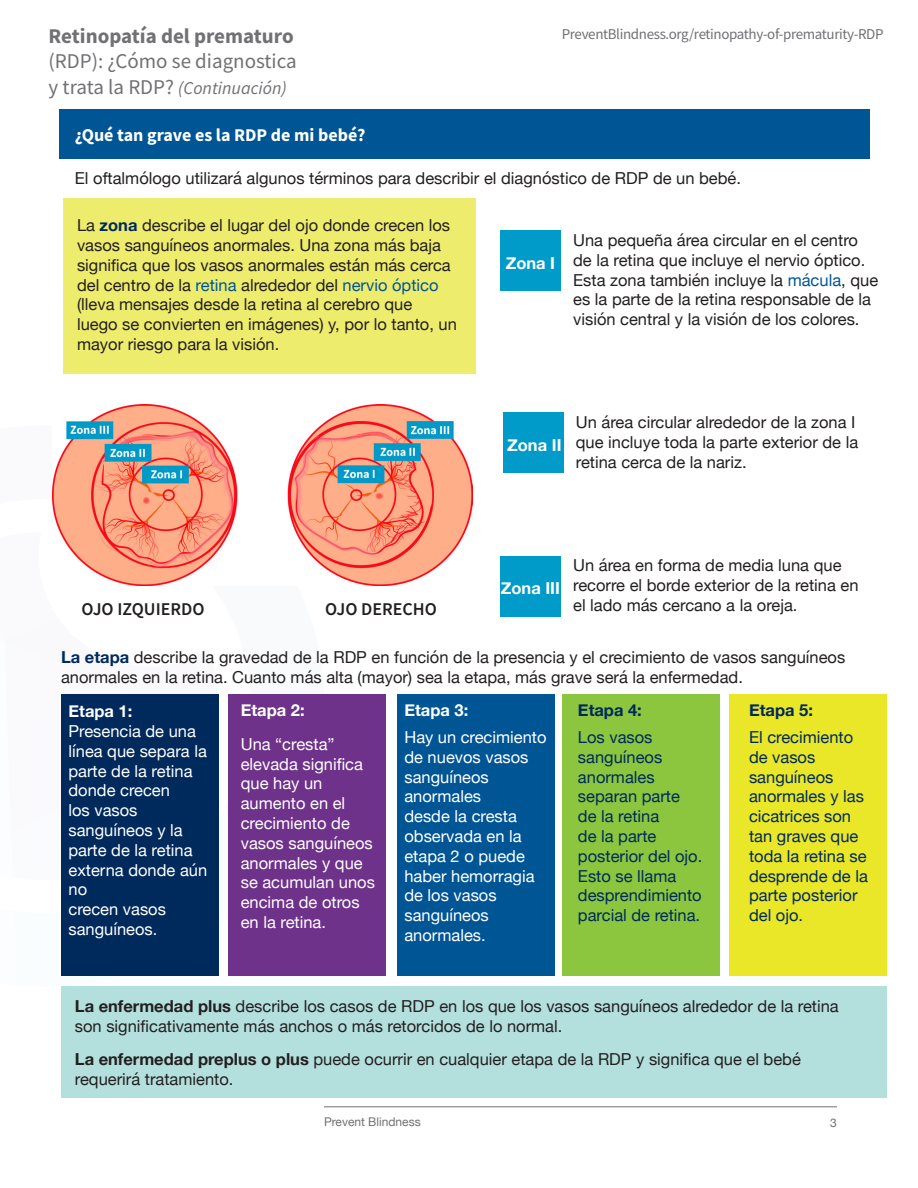
<style>
.page{position:relative;width:918px;height:1188px;background:#fff}
.page>*{position:absolute;margin:0;border:0;box-sizing:border-box;transform-origin:0 0}
.t1{font:21px "Source Sans Pro";color:#717074}
.t2{font:700 21px "Source Sans Pro";color:#717074}
.t3{font:700 18px "Source Sans Pro";color:#fff}
.t4{font:italic 18px "Source Sans Pro";color:#717074}
.t5{font:600 18px "Source Sans Pro";color:#231f20}
.t6{font:16.5px/19.8px "Helvetica Neue";color:#231f20}
.t7{font:16.5px/19.8px "Helvetica Neue";color:#fff}
.t8{font:16.5px/19.8px "Helvetica Neue";color:#00295c}
.t9{font:700 16.5px "Helvetica Neue";color:#fff}
.t10{font:700 16.5px "Helvetica Neue";color:#00295c}
.t11{font:15px "Source Sans Pro";letter-spacing:-.025em;color:#717074}
.t12{font:12px "Helvetica Neue";color:#717074}
.s1{font-style:normal;font-size:21px}
.s2{font-weight:700;color:#00295c}
.s3{color:#005595}
.s4{font-weight:700}
</style>
<div class="page">
<hr style="left:324px;top:1107px;width:513px;height:1px;background:#717074">
<div style="left:61px;top:986px;width:825px;height:112px;background:#b3dfdd"></div>
<div style="left:63px;top:198px;width:413px;height:176px;background:#eeec6d"></div>
<div style="left:61px;top:694px;width:157px;height:282px;background:#00295c"></div>
<div style="left:228px;top:694px;width:158px;height:282px;background:#6e328a"></div>
<div style="left:397px;top:694px;width:157px;height:282px;background:#005595"></div>
<div style="left:562px;top:694px;width:157px;height:282px;background:#8bc63e"></div>
<div style="left:729px;top:694px;width:157px;height:282px;background:#e9e727"></div>
<div style="left:60px;top:109px;width:810px;height:49px;background:#005595"></div>
<div style="left:500px;top:230px;width:61px;height:61px;background:#009bc8"></div>
<div style="left:503px;top:412px;width:60px;height:61px;background:#009bc8"></div>
<div style="left:500px;top:556px;width:61px;height:61px;background:#009bc8"></div>
<img style="left:53px;top:405px;width:419px;height:181px">
<p class="t2" style="left:49px;top:22px;width:247px">Retinopatía del prematuro</p>
<p class="t1" style="left:49px;top:48px;width:250px">(RDP): ¿Cómo se diagnostica</p>
<p class="t4" style="left:49px;top:76px;width:240px"><span class="s1">y trata la RDP?</span> (Continuación)</p>
<p class="t3" style="left:75px;top:123px;width:292px">¿Qué tan grave es la RDP de mi bebé?</p>
<p class="t11" style="left:562px;top:24px;width:323px">PreventBlindness.org/retinopathy-of-prematurity-RDP</p>
<p class="t6" style="left:75px;top:170px;width:668px">El oftalmólogo utilizará algunos términos para describir el diagnóstico de RDP de un bebé.</p>
<p class="t6" style="left:77px;top:216px;width:381px">La <span class="s2">zona</span> describe el lugar del ojo donde crecen los vasos sanguíneos anormales. Una zona más baja significa que los vasos anormales están más cerca del centro de la <span class="s3">retina</span> alrededor del <span class="s3">nervio óptico </span>(lleva mensajes desde la retina al cerebro que luego se convierten en imágenes) y, por lo tanto, un mayor riesgo para la visión.</p>
<p class="t5" style="left:81px;top:597px;width:125px">OJO IZQUIERDO</p>
<p class="t5" style="left:325px;top:597px;width:113px">OJO DERECHO</p>
<p class="t9" style="left:506px;top:250px;width:51px">Zona I</p>
<p class="t6" style="left:573px;top:231px;width:307px">Una pequeña área circular en el centro de la retina que incluye el nervio óptico.<br>Esta zona también incluye la <span class="s3">mácula</span>, que es la parte de la retina responsable de la visión central y la visión de los colores.</p>
<p class="t9" style="left:507px;top:432px;width:56px">Zona II</p>
<p class="t6" style="left:576px;top:413px;width:284px">Un área circular alrededor de la zona I que incluye toda la parte exterior de la retina cerca de la nariz.</p>
<p class="t9" style="left:501px;top:575px;width:61px">Zona III</p>
<p class="t6" style="left:573px;top:557px;width:287px">Un área en forma de media luna que recorre el borde exterior de la retina en el lado más cercano a la oreja.</p>
<p class="t6" style="left:61px;top:648px;width:786px"><span class="s2">La etapa</span> describe la gravedad de la RDP en función de la presencia y el crecimiento de vasos sanguíneos anormales en la retina. Cuanto más alta (mayor) sea la etapa, más grave será la enfermedad.</p>
<p class="t9" style="left:69px;top:698px;width:65px">Etapa 1:</p>
<p class="t7" style="left:69px;top:722px;width:140px">Presencia de una línea que separa la parte de la retina donde crecen</p>
<p class="t7" style="left:69px;top:801px;width:140px">los vasos sanguíneos y la parte de la retina externa donde aún no</p>
<p class="t7" style="left:69px;top:900px;width:99px">crecen vasos sanguíneos.</p>
<p class="t9" style="left:241px;top:698px;width:65px">Etapa 2:</p>
<p class="t7" style="left:241px;top:735px;width:136px">Una “cresta” elevada significa que hay un aumento en el crecimiento de vasos sanguíneos anormales y que se acumulan unos encima de otros en la retina.</p>
<p class="t9" style="left:404px;top:698px;width:65px">Etapa 3:</p>
<p class="t7" style="left:404px;top:728px;width:144px">Hay un crecimiento de nuevos vasos sanguíneos anormales<br>desde la cresta observada en la etapa 2 o puede haber hemorragia de los vasos sanguíneos anormales.</p>
<p class="t10" style="left:578px;top:698px;width:65px">Etapa 4:</p>
<p class="t8" style="left:578px;top:728px;width:126px">Los vasos sanguíneos anormales separan parte de la retina<br>de la parte posterior del ojo.<br>Esto se llama desprendimiento parcial de retina.</p>
<p class="t10" style="left:749px;top:698px;width:65px">Etapa 5:</p>
<p class="t8" style="left:749px;top:728px;width:120px">El crecimiento de vasos sanguíneos anormales y las cicatrices son tan graves que toda la retina se desprende de la parte posterior del ojo.</p>
<p class="t6" style="left:75px;top:997px;width:765px"><span class="s4">La enfermedad plus</span> describe los casos de RDP en los que los vasos sanguíneos alrededor de la retina son significativamente más anchos o más retorcidos de lo normal.</p>
<p class="t6" style="left:75px;top:1050px;width:728px"><span class="s4">La enfermedad preplus o plus</span> puede ocurrir en cualquier etapa de la RDP y significa que el bebé requerirá tratamiento.</p>
<p class="t12" style="left:324px;top:1113px;width:98px">Prevent Blindness</p>
<p class="t12" style="left:830px;top:1114px;width:8px">3</p>
</div>
